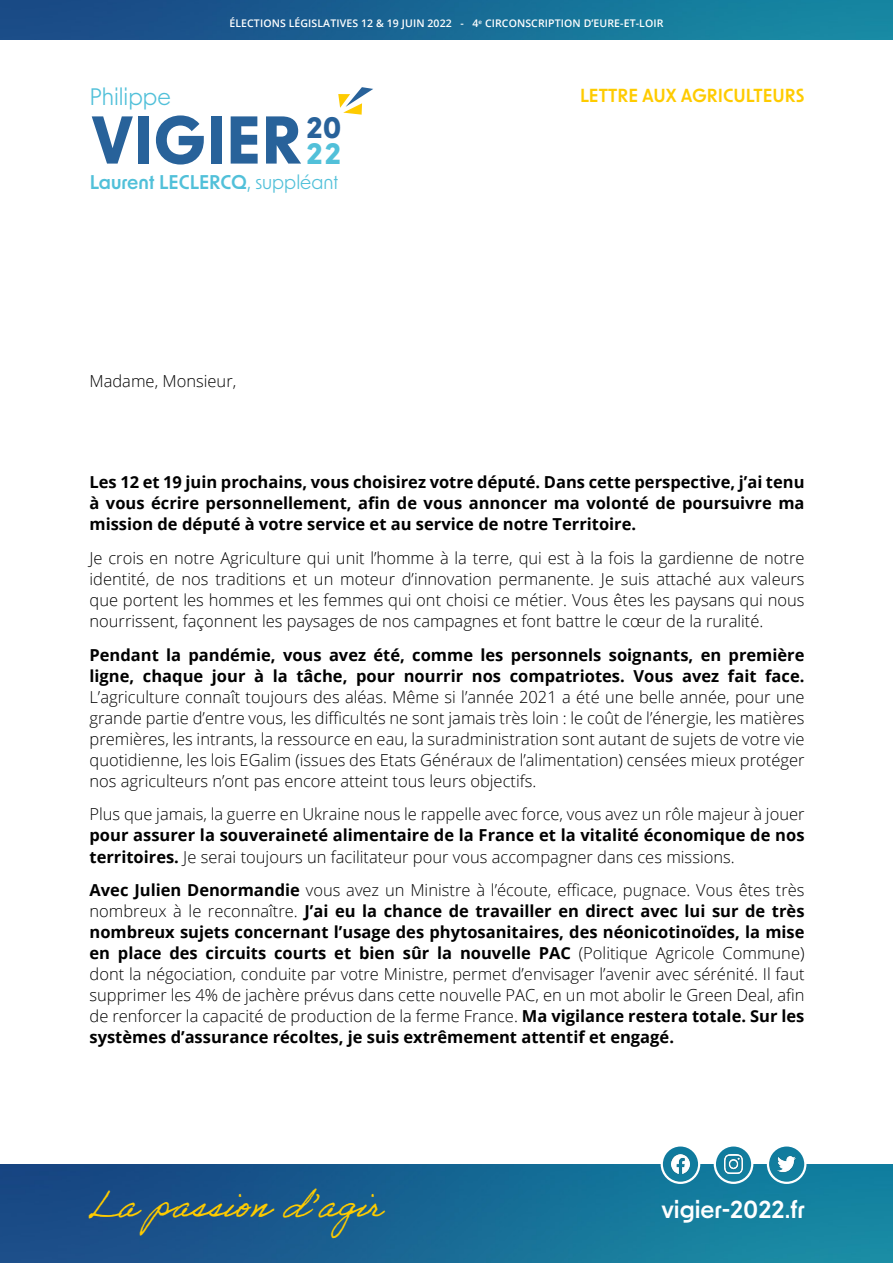
<style>
.page{position:relative;width:893px;height:1263px;background:#fff}
.page>*{position:absolute;margin:0;border:0;box-sizing:border-box;transform-origin:0 0}
.t1{font:700 64.05px "New Order";color:#28629a}
.t2{font:36.45px "Adobe Handwriting Ernie";color:#fecb00}
.t3{font:700 28.05px "New Order";color:#28629a}
.t4{font:700 28.05px "New Order";color:#51c0d9}
.t5{font:600 23.4px "New Order";color:#fff}
.t6{font:22.8px "New Order";color:#51c0d9}
.t7{font:600 18.9px "New Order";color:#51c0d9}
.t8{font:600 18px "New Order";color:#fecb00}
.t9{font:300 16.5px/21px "Open Sans";color:#000;text-align:justify}
.t10{font:700 16.5px/21px "Open Sans";color:#000}
.t11{font:600 10.5px "Open Sans";letter-spacing:.01em;color:#fff}
.s1{font-weight:400}
.s2{font-weight:300}
.s3{font-weight:700}
</style>
<div class="page">
<svg style="left:338px;top:87px;width:35px;height:28px"></svg>
<img style="left:0;top:1164px;width:893px;height:99px">
<img style="left:768px;top:1145px;width:37px;height:38px;border-radius:19px">
<div style="left:767px;top:1144px;width:39px;height:40px;border:2px solid #fff;border-radius:50%"></div>
<img style="left:715px;top:1145px;width:37px;height:38px;border-radius:19px">
<div style="left:714px;top:1144px;width:39px;height:40px;border:2px solid #fff;border-radius:50%"></div>
<img style="left:662px;top:1145px;width:37px;height:38px;border-radius:19px">
<div style="left:661px;top:1144px;width:39px;height:40px;border:2px solid #fff;border-radius:50%"></div>
<img style="left:724px;top:1155px;width:19px;height:18px">
<img style="left:671px;top:1155px;width:19px;height:18px">
<img style="left:777px;top:1155px;width:19px;height:18px">
<img style="left:0;top:0;width:893px;height:40px">
<p class="t11" style="left:229px;top:16px;width:436px">ÉLECTIONS LÉGISLATIVES 12 &amp; 19 JUIN 2022 - 4<sup>e</sup> CIRCONSCRIPTION D’EURE-ET-LOIR</p>
<h3 class="t6" style="left:90px;top:82px;width:83px">Philippe</h3>
<h1 class="t1" style="left:91px;top:98px;width:213px">VIGIER</h1>
<h3 class="t3" style="left:306px;top:109px;width:37px">20</h3>
<h3 class="t4" style="left:306px;top:135px;width:36px">22</h3>
<p class="t7" style="left:90px;top:170px;width:250px">Laurent LECLERCQ<span class="s1">, suppléant</span></p>
<p class="t9" style="left:90px;top:370px;width:148px">Madame, Monsieur,</p>
<p class="t8" style="left:580px;top:83px;width:226px">LETTRE AUX AGRICULTEURS</p>
<p class="t10" style="left:90px;top:471px;width:716px;text-align:justify">Les 12 et 19 juin prochains, vous choisirez votre député. Dans cette perspective, j’ai tenu à vous écrire personnellement, afin de vous annoncer ma volonté de poursuivre ma mission de député à votre service et au service de notre Territoire.</p>
<p class="t9" style="left:90px;top:547px;width:716px">Je crois en notre Agriculture qui unit l’homme à la terre, qui est à la fois la gardienne de notre identité, de nos traditions et un moteur d’innovation permanente. Je suis attaché aux valeurs que portent les hommes et les femmes qui ont choisi ce métier. Vous êtes les paysans qui nous nourrissent, façonnent les paysages de nos campagnes et font battre le cœur de la ruralité.</p>
<p class="t10" style="left:90px;top:644px;width:716px">Pendant la pandémie, vous avez été, comme les personnels soignants, en première ligne, chaque jour à la tâche, pour nourrir nos compatriotes. Vous avez fait face.</p>
<p class="t9" style="left:90px;top:686px;width:716px">L’agriculture connaît toujours des aléas. Même si l’année 2021 a été une belle année, pour une grande partie d’entre vous, les difficultés ne sont jamais très loin : le coût de l’énergie, les matières premières, les intrants, la ressource en eau, la suradministration sont autant de sujets de votre vie quotidienne, les lois EGalim (issues des Etats Généraux de l’alimentation) censées mieux protéger nos agriculteurs n’ont pas encore atteint tous leurs objectifs.</p>
<p class="t9" style="left:90px;top:803px;width:717px">Plus que jamais, la guerre en Ukraine nous le rappelle avec force, vous avez un rôle majeur à jouer</p>
<p class="t10" style="left:90px;top:824px;width:716px">pour assurer la souveraineté alimentaire de la France et la vitalité économique de nos territoires. <span class="s2">Je serai toujours un facilitateur pour vous accompagner dans ces missions.</span></p>
<p class="t9" style="left:90px;top:879px;width:717px"><span class="s3">Avec Julien Denormandie</span> vous avez un Ministre à l’écoute, efficace, pugnace. Vous êtes très nombreux à le reconnaître. <span class="s3">J’ai eu la chance de travailler en direct avec lui sur de très nombreux sujets concernant l’usage des phytosanitaires, des néonicotinoïdes, la mise en place des circuits courts et bien sûr la nouvelle PAC</span> (Politique Agricole Commune) dont la négociation, conduite par votre Ministre, permet d’envisager l’avenir avec sérénité. Il faut supprimer les 4% de jachère prévus dans cette nouvelle PAC, en un mot abolir le Green Deal, afin de renforcer la capacité de production de la ferme France. <span class="s3">Ma vigilance restera totale. Sur les systèmes d’assurance récoltes, je suis extrêmement attentif et engagé.</span></p>
<h2 class="t2" style="left:89px;top:1183px;width:294px">La passion d’agir</h2>
<h3 class="t5" style="left:661px;top:1194px;width:145px">vigier-2022.fr</h3>
</div>
